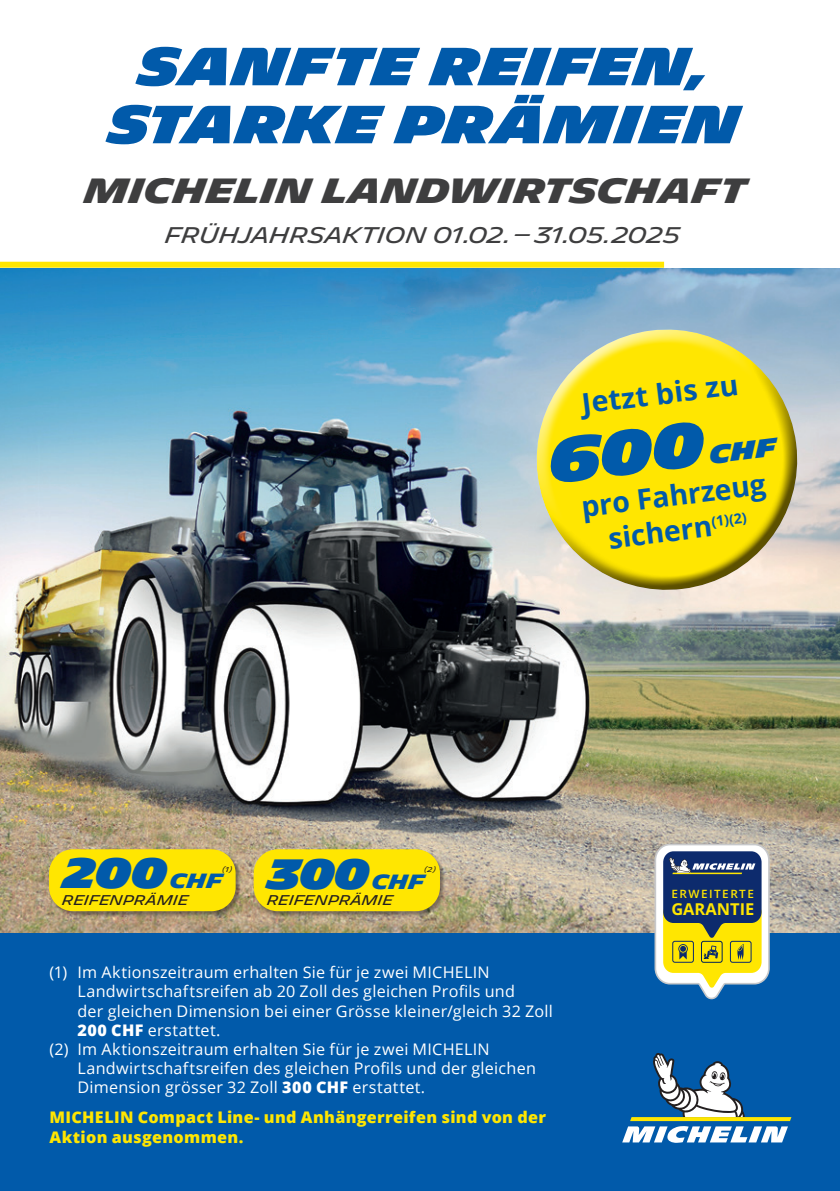
<style>
.page{position:relative;width:840px;height:1191px;background:#fff}
.page>*{position:absolute;margin:0;border:0;box-sizing:border-box;transform-origin:0 0}
.t1{font:900 52px/58px "Michelin";color:#015aaa;text-align:center}
.t2{font:900 41px "Michelin";letter-spacing:-.005em;color:#015aaa}
.t3{font:700 34px "Michelin";color:#3e3e3f}
.t4{font:700 28.4px/35px "Open Sans";color:#015aaa;text-align:center}
.t5{font:22px "Michelin";color:#3e3e3f}
.t6{font:700 16.4px "Open Sans";color:#ffe601}
.t7{font:16px "Open Sans";letter-spacing:.015em;color:#fff}
.t8{font:800 16px/19.2px "Open Sans";letter-spacing:.02em;color:#ffe601}
.t9{font:13.6px "Michelin";color:#231f20}
.t10{font:600 11.4px "Open Sans";letter-spacing:.125em;color:#ffe601}
.t11{font:6.8px "Michelin";color:#231f20}
.s1{font-weight:700;font-size:20px}
.s2{font-weight:800}
</style>
<div class="page">
<img style="left:0;top:268px;width:839px;height:665px">
<div style="left:49px;top:849px;width:193px;height:68px;background:#231f20;opacity:.45"></div>
<div style="left:49px;top:849px;width:186px;height:62px;background:#ffe601;border-radius:24px"></div>
<div style="left:253px;top:849px;width:192px;height:68px;background:#231f20;opacity:.45"></div>
<div style="left:253px;top:849px;width:186px;height:62px;background:#ffe601;border-radius:24px"></div>
<svg style="left:518px;top:311px;width:277px;height:233px;background:#a9c0b4"></svg>
<svg style="left:529px;top:355px;width:283px;height:252px;background:#e8d953"></svg>
<div style="left:0;top:933px;width:839px;height:258px;background:#015aaa"></div>
<svg style="left:654px;top:843px;width:115px;height:156px"></svg>
<div style="left:729px;top:941px;width:22px;height:21px;border:1px solid #0d2b6d;border-radius:2px"></div>
<svg style="left:622px;top:1053px;width:169px;height:89px"></svg>
<div style="left:0;top:262px;width:663px;height:6px;background:#ffe601"></div>
<div style="left:543px;top:420px;width:236px;height:65px;background:#ffe601"></div>
<h1 class="t1" style="left:109px;top:39px;width:632px">SANFTE REIFEN,<br>STARKE PRÄMIEN</h1>
<h3 class="t3" style="left:84px;top:171px;width:663px">MICHELIN LANDWIRTSCHAFT</h3>
<h3 class="t5" style="left:165px;top:222px;width:516px">FRÜHJAHRSAKTION 01.02. – 31.05.2025</h3>
<h3 class="t4" style="left:579px;top:385px;width:159px;rotate:-7deg">Jetzt bis zu</h3>
<h3 class="t4" style="left:579px;top:488px;width:187px;rotate:-7deg">pro Fahrzeug sichern<sup>(1)(2)</sup></h3>
<h2 class="t2" style="left:64px;top:850px;width:160px">200<span class="s1">CHF</span></h2>
<p class="t11" style="left:222px;top:865px;width:11px">(1)</p>
<h2 class="t2" style="left:268px;top:850px;width:158px">300<span class="s1">CHF</span></h2>
<p class="t11" style="left:424px;top:865px;width:13px">(2)</p>
<p class="t9" style="left:62px;top:892px;width:128px">REIFENPRÄMIE</p>
<p class="t9" style="left:267px;top:892px;width:128px">REIFENPRÄMIE</p>
<p class="t7" style="left:49px;top:961px;width:441px">(1) Im Aktionszeitraum erhalten Sie für je zwei MICHELIN</p>
<p class="t7" style="left:77px;top:980px;width:439px">Landwirtschaftsreifen ab 20 Zoll des gleichen Profils und</p>
<p class="t7" style="left:77px;top:999px;width:476px">der gleichen Dimension bei einer Grösse kleiner/gleich 32 Zoll</p>
<p class="t7" style="left:77px;top:1019px;width:144px"><span class="s2">200 CHF</span> erstattet.</p>
<p class="t7" style="left:49px;top:1038px;width:441px">(2) Im Aktionszeitraum erhalten Sie für je zwei MICHELIN</p>
<p class="t7" style="left:77px;top:1057px;width:460px">Landwirtschaftsreifen des gleichen Profils und der gleichen</p>
<p class="t7" style="left:77px;top:1076px;width:349px">Dimension grösser 32 Zoll <span class="s2">300 CHF</span> erstattet.</p>
<p class="t8" style="left:49px;top:1107px;width:498px">MICHELIN Compact Line- und Anhängerreifen sind von der<br>Aktion ausgenommen.</p>
<p class="t10" style="left:671px;top:886px;width:84px">ERWEITERTE</p>
<p class="t6" style="left:671px;top:897px;width:84px">GARANTIE</p>
</div>
